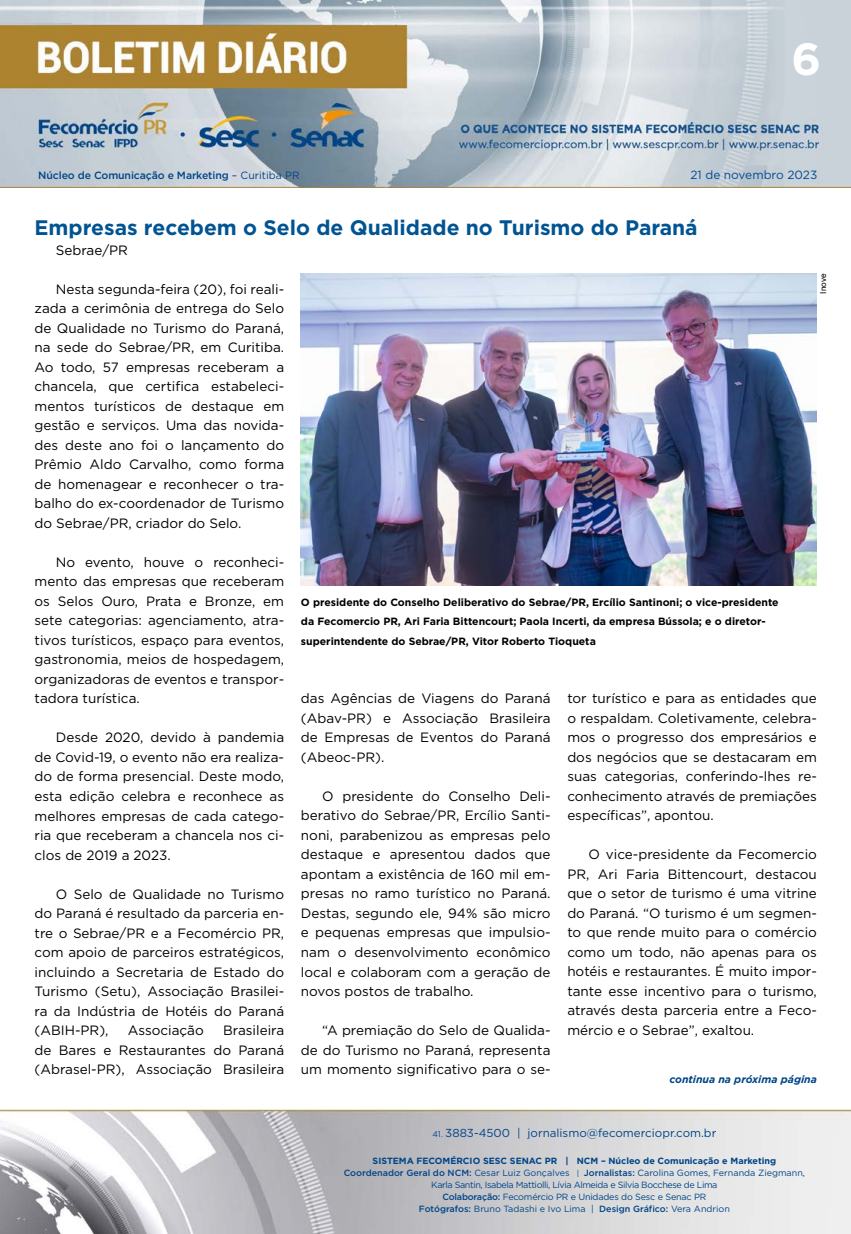
<style>
.page{position:relative;width:851px;height:1234px;background:#fff}
.page>*{position:absolute;margin:0;border:0;box-sizing:border-box;transform-origin:0 0}
.t1{font:700 45px "Gotham";color:#fff}
.t2{font:700 21px "Gotham";color:#005493}
.t3{font:13.5px/19.5px "Gotham";color:#000;text-align:justify}
.t4{font:11.85px "Gotham";color:#004a93}
.t5{font:11.55px "Gotham";color:#004587}
.t6{font:700 10.5px/19.5px "Gotham";color:#000}
.t7{font:500 10.5px "Gotham";letter-spacing:-.01em;color:#004587}
.t8{font:italic 700 10.5px "Gotham";color:#004587}
.t9{font:9px/12px "Gotham";letter-spacing:-.02em;color:#004587;text-align:center}
.t10{font:8.25px "Arial";color:#000}
.s1{font-weight:400}
.s2{font-size:8.25px}
.s3{font-weight:700}
.s4{font-weight:500}
.s5{font-size:7.65px}
</style>
<div class="page">
<img style="left:0;top:0;width:850px;height:188px">
<img style="left:0;top:1109px;width:850px;height:124px">
<img style="left:300px;top:273px;width:516px;height:312px">
<h1 class="t1" style="left:791px;top:29px;width:31px">6</h1>
<p class="t7" style="left:38px;top:168px;width:263px">Núcleo de Comunicação e Marketing <span class="s1">– Curitiba PR</span></p>
<p class="t4" style="left:690px;top:167px;width:128px">21 de novembro 2023</p>
<h2 class="t2" style="left:35px;top:213px;width:664px">Empresas recebem o Selo de Qualidade no Turismo do Paraná</h2>
<p class="t3" style="left:56px;top:240px;width:74px">Sebrae/PR</p>
<p class="t3" style="left:35px;top:279px;width:251px;text-indent:21px">Nesta segunda-feira (20), foi reali&shy;zada a cerimônia de entrega do Selo de Qualidade no Turismo do Paraná, na sede do Sebrae/PR, em Curitiba.<br>Ao todo, 57 empresas receberam a chancela, que certifica estabeleci&shy;mentos turísticos de destaque em gestão e serviços. Uma das novida&shy;des deste ano foi o lançamento do Prêmio Aldo Carvalho, como forma de homenagear e reconhecer o tra&shy;balho do ex-coordenador de Turismo do Sebrae/PR, criador do Selo.</p>
<p class="t3" style="left:35px;top:552px;width:251px;text-indent:21px">No evento, houve o reconheci&shy;mento das empresas que receberam os Selos Ouro, Prata e Bronze, em sete categorias: agenciamento, atra&shy;tivos turísticos, espaço para eventos, gastronomia, meios de hospedagem, organizadoras de eventos e transpor&shy;tadora turística.</p>
<p class="t3" style="left:35px;top:727px;width:251px;text-indent:21px">Desde 2020, devido à pandemia de Covid-19, o evento não era realiza&shy;do de forma presencial. Deste modo, esta edição celebra e reconhece as melhores empresas de cada catego&shy;ria que receberam a chancela nos ci&shy;clos de 2019 a 2023.</p>
<p class="t3" style="left:35px;top:883px;width:251px;text-indent:21px">O Selo de Qualidade no Turismo do Paraná é resultado da parceria en&shy;tre o Sebrae/PR e a Fecomércio PR, com apoio de parceiros estratégicos, incluindo a Secretaria de Estado do Turismo (Setu), Associação Brasilei&shy;ra da Indústria de Hotéis do Paraná (ABIH-PR),</p>
<p class="t10" style="left:817px;top:293px;width:22px;rotate:-90deg">Inove</p>
<p class="t6" style="left:301px;top:592px;width:479px">O presidente do Conselho Deliberativo do Sebrae/PR, Ercílio Santinoni; o vice-presidente da Fecomercio PR, Ari Faria Bittencourt; Paola Incerti, da empresa Bússola; e o diretor&shy;superintendente do Sebrae/PR, Vitor Roberto Tioqueta</p>
<p class="t3" style="left:567px;top:688px;width:251px">tor turístico e para as entidades que o respaldam. Coletivamente, celebra&shy;mos o progresso dos empresários e dos negócios que se destacaram em suas categorias, conferindo-lhes re&shy;conhecimento através de premiações específicas”, apontou.</p>
<p class="t3" style="left:567px;top:844px;width:251px;text-indent:21px">O vice-presidente da Fecomercio PR, Ari Faria Bittencourt, destacou que o setor de turismo é uma vitrine do Paraná. “O turismo é um segmen&shy;to que rende muito para o comércio como um todo, não apenas para os hotéis e restaurantes. É muito impor&shy;tante esse incentivo para o turismo, através desta parceria entre a Feco&shy;mércio e o Sebrae”, exaltou.</p>
<p class="t8" style="left:669px;top:1072px;width:149px">continua na próxima página</p>
<p class="t3" style="left:301px;top:688px;width:251px">das Agências de Viagens do Paraná (Abav-PR) e Associação Brasileira de Empresas de Eventos do Paraná (Abeoc-PR).</p>
<p class="t3" style="left:301px;top:786px;width:251px;text-indent:21px">O presidente do Conselho Deli&shy;berativo do Sebrae/PR, Ercílio Santi&shy;noni, parabenizou as empresas pelo destaque e apresentou dados que apontam a existência de 160 mil em&shy;presas no ramo turístico no Paraná.<br>Destas, segundo ele, 94% são micro e pequenas empresas que impulsio&shy;nam o desenvolvimento econômico local e colaboram com a geração de novos postos de trabalho.</p>
<p class="t3" style="left:301px;top:1019px;width:251px;text-indent:21px">“A premiação do Selo de Qualida&shy;de do Turismo no Paraná, representa um momento significativo para o se-</p>
<p class="t3" style="left:35px;top:1020px;width:251px;text-indent:188px">Brasileira de Bares e Restaurantes do Paraná (Abrasel-PR), Associação Brasileira</p>
<p class="t3" style="left:128px;top:1020px;width:78px">Associação</p>
<p class="t5" style="left:432px;top:1125px;width:285px"><span class="s2">41.</span> 3883-4500 | jornalismo@fecomerciopr.com.br</p>
<p class="t9" style="left:343px;top:1154px;width:463px"><span class="s3">SISTEMA FECOMÉRCIO SESC SENAC PR | NCM – Núcleo de Comunicação e Marketing </span><span class="s4">Coordenador Geral do NCM:</span> Cesar Luiz Gonçalves <span class="s5">|</span> <span class="s4">Jornalistas:</span> Carolina Gomes, Fernanda Ziegmann, Karla Santin, Isabela Mattiolli, Lívia Almeida e Silvia Bocchese de Lima<br><span class="s4">Colaboração:</span> Fecomércio PR e Unidades do Sesc e Senac PR<br><span class="s4">Fotógrafos:</span> Bruno Tadashi e Ivo Lima | <span class="s4">Design Gráfico:</span> Vera Andrion</p>
</div>
